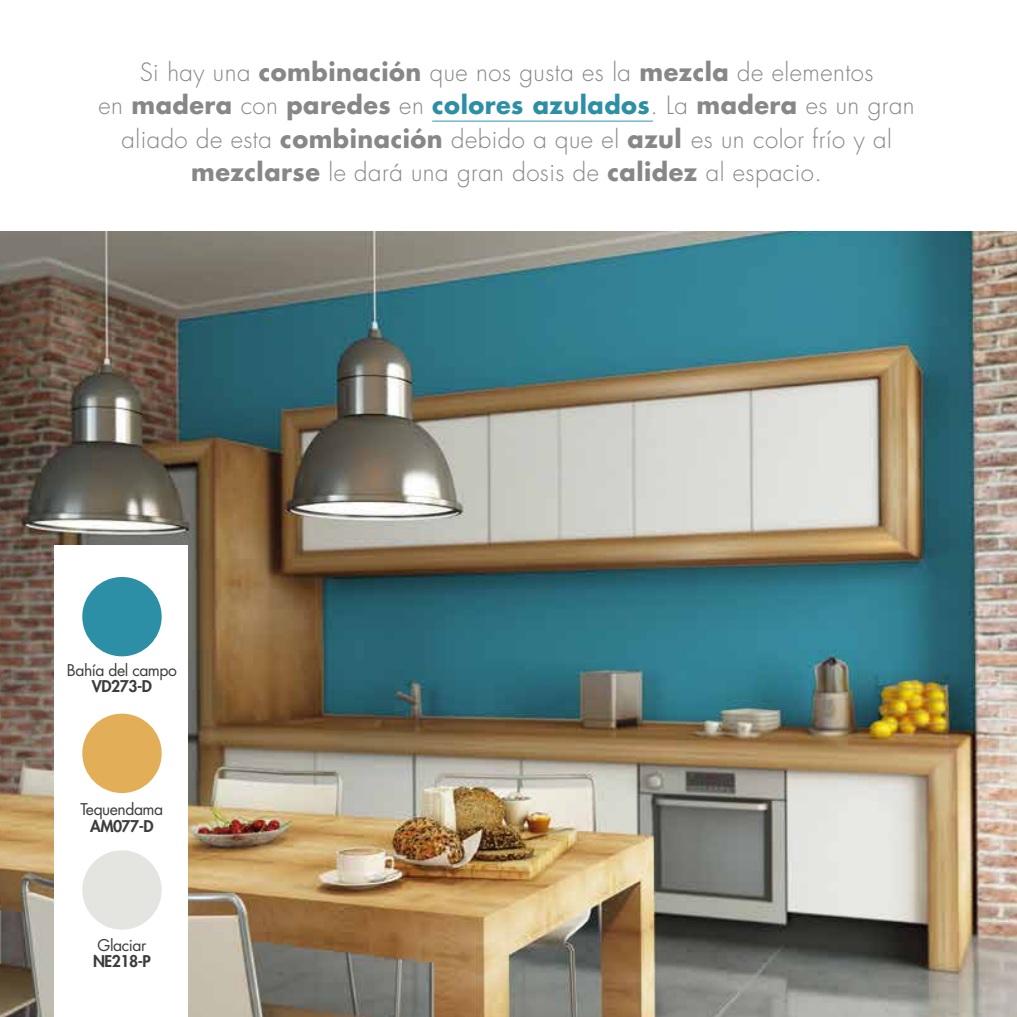
<style>
.page{position:relative;width:1017px;height:1017px;background:#fff}
.page>*{position:absolute;margin:0;border:0;box-sizing:border-box;transform-origin:0 0}
.t1{font:300 24.5px/33.2px "Futura";letter-spacing:.02em;color:#878787;text-align:center}
.t2{font:15.75px "Futura";letter-spacing:-.03em;color:#3c3c3b}
.t3{font:800 15.75px "Futura";letter-spacing:-.03em;color:#3c3c3b}
.s1{font-weight:700}
.s2{font-weight:700;color:#2d8fa5}
</style>
<div class="page">
<img style="left:0;top:231px;width:1017px;height:786px">
<div style="left:54px;top:546px;width:134px;height:471px;background:#fff"></div>
<div style="left:82px;top:577px;width:80px;height:79px;background:#2d8fa5;border-radius:50%"></div>
<div style="left:82px;top:714px;width:80px;height:79px;background:#e3ae58;border-radius:50%"></div>
<div style="left:82px;top:850px;width:80px;height:80px;background:#e4e5e0;border-radius:50%"></div>
<hr style="left:432px;top:121px;width:221px;height:1px;background:#2d94ba">
<p class="t1" style="left:99px;top:56px;width:818px">Si hay una <span class="s1">combinación</span> que nos gusta es la <span class="s1">mezcla</span> de elementos<br>en <span class="s1">madera</span> con <span class="s1">paredes</span> en <span class="s2">colores azulados</span>. La <span class="s1">madera</span> es un gran aliado de esta <span class="s1">combinación</span> debido a que el <span class="s1">azul</span> es un color frío y al <span class="s1">mezclarse</span> le dará una gran dosis de <span class="s1">calidez</span> al espacio.</p>
<p class="t2" style="left:67px;top:660px;width:112px">Bahía del campo</p>
<p class="t3" style="left:92px;top:677px;width:62px">VD273-D</p>
<p class="t2" style="left:81px;top:800px;width:84px">Tequendama</p>
<p class="t3" style="left:90px;top:816px;width:65px">AM077-D</p>
<p class="t2" style="left:98px;top:935px;width:50px">Glaciar</p>
<p class="t3" style="left:93px;top:951px;width:59px">NE218-P</p>
</div>
